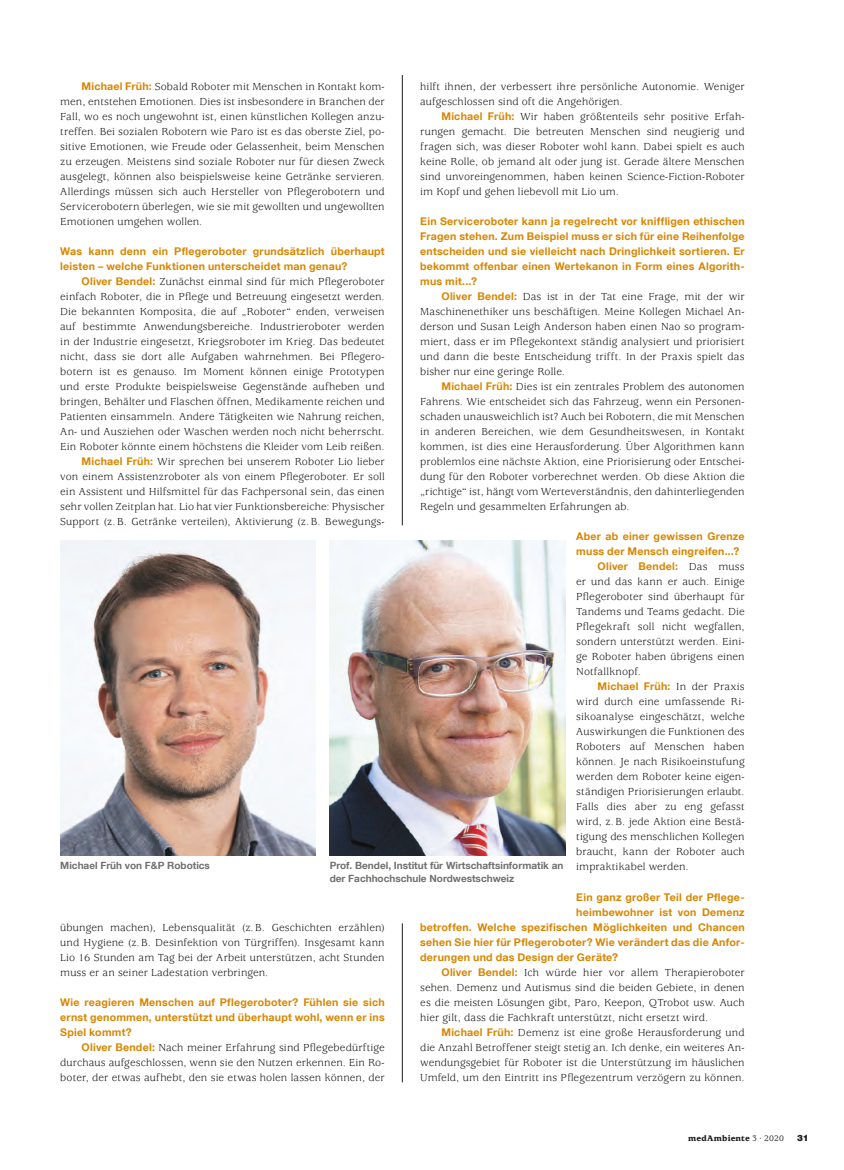
<style>
.page{position:relative;width:844px;height:1170px;background:#fff}
.page>*{position:absolute;margin:0;border:0;box-sizing:border-box;transform-origin:0 0}
.t1{font:11.25px/15px "Usherwood Std";letter-spacing:.01em;color:#1d1d1b;text-align:justify}
.t2{font:700 10.62px/15px "Helvetica Neue LT Com";letter-spacing:.02em;color:#d88600;text-align:justify}
.t3{font:700 10px/12.5px "Helvetica Neue LT Com";color:#70706f}
.t4{font:900 8.75px "Usherwood Std";letter-spacing:.02em;color:#1d1d1b}
.t5{font:900 8.75px "Helvetica Neue LT Com";color:#1d1d1b}
.s1{font-family:"Helvetica Neue LT Com";font-weight:700;font-size:10.62px;color:#d88600}
.s2{font-family:"Usherwood Std";font-weight:400;font-size:11.25px;color:#1d1d1b}
.s3{font-weight:500}
</style>
<div class="page">
<hr style="left:402px;top:75px;width:1px;height:450px;background:#1d1d1b">
<hr style="left:402px;top:923px;width:1px;height:159px;background:#1d1d1b">
<img style="left:60px;top:540px;width:255px;height:315px">
<img style="left:330px;top:540px;width:235px;height:315px">
<p class="t1" style="left:420px;top:79px;width:326px">hilft ihnen, der verbessert ihre persönliche Autonomie. Weniger aufgeschlossen sind oft die Angehörigen.</p>
<p class="t1" style="left:420px;top:109px;width:326px;text-indent:21px"><span class="s1">Michael Früh:</span> Wir haben größtenteils sehr positive Erfah&shy;rungen gemacht. Die betreuten Menschen sind neugierig und fragen sich, was dieser Roboter wohl kann. Dabei spielt es auch keine Rolle, ob jemand alt oder jung ist. Gerade ältere Menschen sind unvoreingenommen, haben keinen Science-Fiction-Roboter im Kopf und gehen liebevoll mit Lio um.</p>
<p class="t2" style="left:420px;top:213px;width:326px">Ein Serviceroboter kann ja regelrecht vor kniffligen ethischen Fragen stehen. Zum Beispiel muss er sich für eine Reihenfolge entscheiden und sie vielleicht nach Dringlichkeit sortieren. Er bekommt offenbar einen Wertekanon in Form eines Algorith&shy;mus mit...?</p>
<p class="t1" style="left:420px;top:289px;width:326px;text-indent:21px"><span class="s1">Oliver Bendel:</span> Das ist in der Tat eine Frage, mit der wir Maschinenethiker uns beschäftigen. Meine Kollegen Michael An&shy;derson und Susan Leigh Anderson haben einen Nao so program&shy;miert, dass er im Pflegekontext ständig analysiert und priorisiert und dann die beste Entscheidung trifft. In der Praxis spielt das bisher nur eine geringe Rolle.</p>
<p class="t1" style="left:420px;top:379px;width:326px;text-indent:21px"><span class="s1">Michael Früh:</span> Dies ist ein zentrales Problem des autonomen Fahrens. Wie entscheidet sich das Fahrzeug, wenn ein Personen&shy;schaden unausweichlich ist? Auch bei Robotern, die mit Menschen in anderen Bereichen, wie dem Gesundheitswesen, in Kontakt kommen, ist dies eine Herausforderung. Über Algorithmen kann problemlos eine nächste Aktion, eine Priorisierung oder Entschei&shy;dung für den Roboter vorberechnet werden. Ob diese Aktion die „richtige“ ist, hängt vom Werteverständnis, den dahinterliegenden Regeln und gesammelten Erfahrungen ab.</p>
<p class="t2" style="left:576px;top:528px;width:170px">Aber ab einer gewissen Grenze</p>
<p class="t2" style="left:576px;top:543px;width:165px">muss der Mensch eingreifen...?</p>
<p class="t2" style="left:597px;top:558px;width:149px">Oliver Bendel: <span class="s2">Das muss</span></p>
<p class="t1" style="left:576px;top:574px;width:170px">er und das kann er auch. Einige Pflegeroboter sind überhaupt für Tandems und Teams gedacht. Die Pflegekraft soll nicht wegfallen, sondern unterstützt werden. Eini&shy;ge Roboter haben übrigens einen Notfallknopf.</p>
<p class="t2" style="left:597px;top:678px;width:149px">Michael Früh: <span class="s2">In der Praxis</span></p>
<p class="t1" style="left:576px;top:694px;width:170px">wird durch eine umfassende Ri&shy;sikoanalyse eingeschätzt, welche Auswirkungen die Funktionen des Roboters auf Menschen haben können. Je nach Risikoeinstufung werden dem Roboter keine eigen&shy;ständigen Priorisierungen erlaubt.<br>Falls dies aber zu eng gefasst wird, z.B. jede Aktion eine Bestä&shy;tigung des menschlichen Kollegen braucht, kann der Roboter auch impraktikabel werden.</p>
<p class="t2" style="left:576px;top:888px;width:170px">Ein ganz großer Teil der Pflege-</p>
<p class="t2" style="left:576px;top:903px;width:170px">heimbewohner ist von Demenz</p>
<p class="t2" style="left:420px;top:918px;width:326px">betroffen. Welche spezifischen Möglichkeiten und Chancen</p>
<p class="t2" style="left:420px;top:933px;width:326px">sehen Sie hier für Pflegeroboter? Wie verändert das die Anfor-</p>
<p class="t2" style="left:420px;top:948px;width:199px">derungen und das Design der Geräte?</p>
<p class="t1" style="left:420px;top:964px;width:326px;text-indent:21px"><span class="s1">Oliver Bendel:</span> Ich würde hier vor allem Therapieroboter sehen. Demenz und Autismus sind die beiden Gebiete, in denen es die meisten Lösungen gibt, Paro, Keepon, QTrobot usw. Auch hier gilt, dass die Fachkraft unterstützt, nicht ersetzt wird.</p>
<p class="t1" style="left:420px;top:1024px;width:326px;text-indent:21px"><span class="s1">Michael Früh:</span> Demenz ist eine große Herausforderung und die Anzahl Betroffener steigt stetig an. Ich denke, ein weiteres An&shy;wendungsgebiet für Roboter ist die Unterstützung im häuslichen Umfeld, um den Eintritt ins Pflegezentrum verzögern zu können.</p>
<p class="t1" style="left:60px;top:79px;width:326px;text-indent:21px"><span class="s1">Michael Früh:</span> Sobald Roboter mit Menschen in Kontakt kom&shy;men, entstehen Emotionen. Dies ist insbesondere in Branchen der Fall, wo es noch ungewohnt ist, einen künstlichen Kollegen anzu&shy;treffen. Bei sozialen Robotern wie Paro ist es das oberste Ziel, po&shy;sitive Emotionen, wie Freude oder Gelassenheit, beim Menschen zu erzeugen. Meistens sind soziale Roboter nur für diesen Zweck ausgelegt, können also beispielsweise keine Getränke servieren.<br>Allerdings müssen sich auch Hersteller von Pflegerobotern und Servicerobotern überlegen, wie sie mit gewollten und ungewollten Emotionen umgehen wollen.</p>
<p class="t2" style="left:60px;top:243px;width:326px">Was kann denn ein Pflegeroboter grundsätzlich überhaupt leisten – welche Funktionen unterscheidet man genau?</p>
<p class="t1" style="left:60px;top:274px;width:326px;text-align:right"><span class="s1">Oliver Bendel:</span> Zunächst einmal sind für mich Pflegeroboter einfach Roboter, die in Pflege und Betreuung eingesetzt werden.<br>Die bekannten Komposita, die auf „Roboter“ enden, verweisen auf bestimmte Anwendungsbereiche. Industrieroboter werden in der Industrie eingesetzt, Kriegsroboter im Krieg. Das bedeutet nicht, dass sie dort alle Aufgaben wahrnehmen. Bei Pflegero&shy;botern ist es genauso. Im Moment können einige Prototypen und erste Produkte beispielsweise Gegenstände aufheben und bringen, Behälter und Flaschen öffnen, Medikamente reichen und Patienten einsammeln. Andere Tätigkeiten wie Nahrung reichen, An- und Ausziehen oder Waschen werden noch nicht beherrscht.<br>Ein Roboter könnte einem höchstens die Kleider vom Leib reißen.<br><span class="s1">Michael Früh:</span> Wir sprechen bei unserem Roboter Lio lieber<br>von einem Assistenzroboter als von einem Pflegeroboter. Er soll ein Assistent und Hilfsmittel für das Fachpersonal sein, das einen sehr vollen Zeitplan hat. Lio hat vier Funktionsbereiche: Physischer Support (z.B. Getränke verteilen), Aktivierung (z.B. Bewegungs-</p>
<p class="t3" style="left:60px;top:859px;width:151px">Michael Früh von F&amp;P Robotics</p>
<p class="t3" style="left:330px;top:859px;width:235px">Prof. Bendel, Institut für Wirtschaftsinformatik an der Fachhochschule Nordwestschweiz</p>
<p class="t1" style="left:60px;top:919px;width:326px">übungen machen), Lebensqualität (z.B. Geschichten erzählen) und Hygiene (z.B. Desinfektion von Türgriffen). Insgesamt kann Lio 16 Stunden am Tag bei der Arbeit unterstützen, acht Stunden muss er an seiner Ladestation verbringen.</p>
<p class="t2" style="left:60px;top:993px;width:326px">Wie reagieren Menschen auf Pflegeroboter? Fühlen sie sich ernst genommen, unterstützt und überhaupt wohl, wenn er ins Spiel kommt?</p>
<p class="t1" style="left:60px;top:1039px;width:326px;text-indent:21px"><span class="s1">Oliver Bendel:</span> Nach meiner Erfahrung sind Pflegebedürftige durchaus aufgeschlossen, wenn sie den Nutzen erkennen. Ein Ro&shy;boter, der etwas aufhebt, den sie etwas holen lassen können, der</p>
<p class="t4" style="left:688px;top:1133px;width:97px">medAmbiente <span class="s3">3·2020</span></p>
<p class="t5" style="left:796px;top:1132px;width:13px">31</p>
</div>
